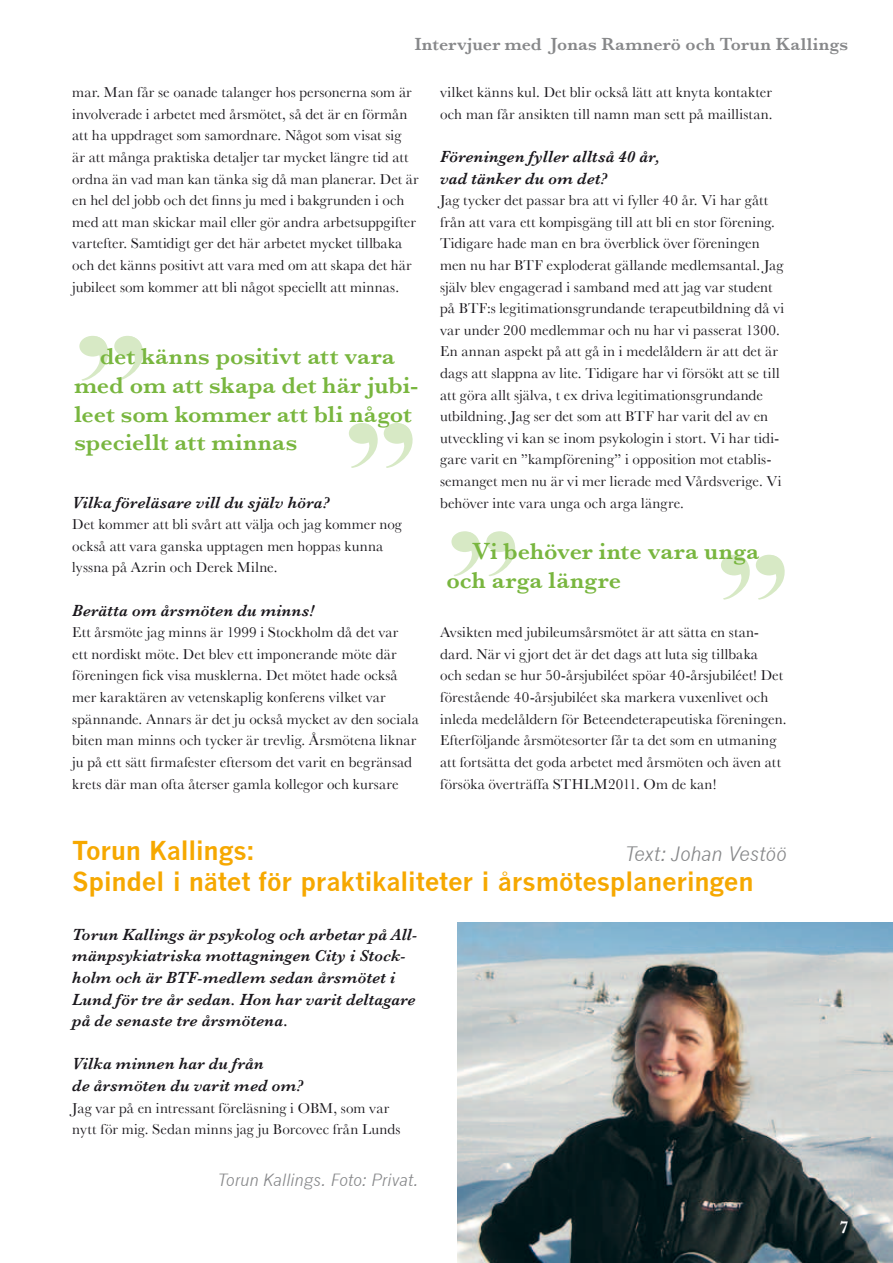
<style>
.page{position:relative;width:893px;height:1263px;background:#fff}
.page>*{position:absolute;margin:0;border:0;box-sizing:border-box;transform-origin:0 0}
.t1{font:700 25.5px/30.6px "News Gothic";letter-spacing:-.015em;color:#f6a800}
.t2{font:600 24px/28.8px "Baskerville";letter-spacing:.005em;color:#79b63f}
.t3{font:italic 19.5px "News Gothic";letter-spacing:-.005em;color:#87888a}
.t4{font:600 18px "Baskerville";letter-spacing:.01em;color:#87888a}
.t5{font:600 18px "Baskerville";color:#fff}
.t6{font:italic 600 16.5px/21.6px "Baskerville";letter-spacing:.015em;color:#1a171c}
.t7{font:italic 16.5px "News Gothic";letter-spacing:-.005em;color:#87888a}
.t8{font:15px/21.6px "Baskerville";letter-spacing:.01em;color:#1a171c}
</style>
<div class="page">
<svg style="left:79px;top:336px;width:27px;height:21px"></svg>
<svg style="left:114px;top:336px;width:27px;height:21px"></svg>
<svg style="left:81px;top:336px;width:28px;height:45px"></svg>
<svg style="left:116px;top:336px;width:27px;height:45px"></svg>
<div style="left:349px;top:423px;width:26px;height:21px;background:#d7e9c5;border-radius:50%"></div>
<div style="left:384px;top:423px;width:26px;height:21px;background:#d7e9c5;border-radius:50%"></div>
<svg style="left:351px;top:423px;width:27px;height:45px"></svg>
<svg style="left:385px;top:423px;width:28px;height:45px"></svg>
<svg style="left:451px;top:531px;width:27px;height:21px"></svg>
<svg style="left:486px;top:531px;width:27px;height:21px"></svg>
<svg style="left:453px;top:531px;width:28px;height:45px"></svg>
<svg style="left:488px;top:531px;width:28px;height:45px"></svg>
<div style="left:721px;top:555px;width:26px;height:21px;background:#d7e9c5;border-radius:50%"></div>
<div style="left:756px;top:555px;width:26px;height:21px;background:#d7e9c6;border-radius:50%"></div>
<svg style="left:723px;top:554px;width:27px;height:46px"></svg>
<svg style="left:757px;top:554px;width:28px;height:46px"></svg>
<img style="left:458px;top:922px;width:435px;height:341px">
<p class="t4" style="left:415px;top:34px;width:435px">Intervjuer med Jonas Ramnerö och Torun Kallings</p>
<p class="t8" style="left:72px;top:81px;width:348px">mar. Man får se oanade talanger hos personerna som är involverade i arbetet med årsmötet, så det är en förmån att ha uppdraget som samordnare. Något som visat sig<br>är att många praktiska detaljer tar mycket längre tid att ordna än vad man kan tänka sig då man planerar. Det är en hel del jobb och det finns ju med i bakgrunden i och med att man skickar mail eller gör andra arbetsuppgifter vartefter. Samtidigt ger det här arbetet mycket tillbaka och det känns positivt att vara med om att skapa det här jubileet som kommer att bli något speciellt att minnas.</p>
<h2 class="t2" style="left:74px;top:342px;width:345px;text-indent:26px">det känns positivt att vara med om att skapa det här jubi&shy;leet som kommer att bli något speciellt att minnas</h2>
<p class="t6" style="left:72px;top:491px;width:259px">Vilka föreläsare vill du själv höra?</p>
<p class="t8" style="left:72px;top:513px;width:331px">Det kommer att bli svårt att välja och jag kommer nog också att vara ganska upptagen men hoppas kunna lyssna på Azrin och Derek Milne.</p>
<p class="t6" style="left:72px;top:599px;width:243px">Berätta om årsmöten du minns!</p>
<p class="t8" style="left:72px;top:621px;width:348px">Ett årsmöte jag minns är 1999 i Stockholm då det var<br>ett nordiskt möte. Det blev ett imponerande möte där föreningen fick visa musklerna. Det mötet hade också mer karaktären av vetenskaplig konferens vilket var spännande. Annars är det ju också mycket av den sociala biten man minns och tycker är trevlig. Årsmötena liknar ju på ett sätt firmafester eftersom det varit en begränsad krets där man ofta återser gamla kollegor och kursare</p>
<p class="t8" style="left:440px;top:81px;width:334px">vilket känns kul. Det blir också lätt att knyta kontakter och man får ansikten till namn man sett på maillistan.</p>
<p class="t6" style="left:440px;top:146px;width:221px">Föreningen fyller alltså 40 år, vad tänker du om det?</p>
<p class="t8" style="left:440px;top:189px;width:346px">Jag tycker det passar bra att vi fyller 40 år. Vi har gått från att vara ett kompisgäng till att bli en stor förening.<br>Tidigare hade man en bra överblick över föreningen men nu har BTF exploderat gällande medlemsantal. Jag själv blev engagerad i samband med att jag var student på BTF:s legitimationsgrundande terapeutbildning då vi var under 200 medlemmar och nu har vi passerat 1300.<br>En annan aspekt på att gå in i medelåldern är att det är dags att slappna av lite. Tidigare har vi försökt att se till att göra allt själva, t ex driva legitimationsgrundande utbildning. Jag ser det som att BTF har varit del av en utveckling vi kan se inom psykologin i stort. Vi har tidi&shy;gare varit en ”kampförening” i opposition mot etablis&shy;semanget men nu är vi mer lierade med Vårdsverige. Vi behöver inte vara unga och arga längre.</p>
<h2 class="t2" style="left:446px;top:537px;width:314px;text-indent:26px">Vi behöver inte vara unga och arga längre</h2>
<p class="t8" style="left:440px;top:621px;width:348px">Avsikten med jubileumsårsmötet är att sätta en stan&shy;dard. När vi gjort det är det dags att luta sig tillbaka<br>och sedan se hur 50-årsjubiléet spöar 40-årsjubiléet! Det förestående 40-årsjubiléet ska markera vuxenlivet och inleda medelåldern för Beteendeterapeutiska föreningen.<br>Efterföljande årsmötesorter får ta det som en utmaning att fortsätta det goda arbetet med årsmöten och även att försöka överträffa STHLM2011. Om de kan!</p>
<h1 class="t1" style="left:72px;top:835px;width:683px">Torun Kallings:<br>Spindel i nätet för praktikaliteter i årsmötesplaneringen</h1>
<h3 class="t3" style="left:625px;top:843px;width:163px">Text: Johan Vestöö</h3>
<p class="t6" style="left:72px;top:923px;width:347px">Torun Kallings är psykolog och arbetar på All&shy;mänpsykiatriska mottagningen City i Stock&shy;holm och är BTF-medlem sedan årsmötet i Lund för tre år sedan. Hon har varit deltagare på de senaste tre årsmötena.</p>
<p class="t6" style="left:72px;top:1053px;width:233px">Vilka minnen har du från<br>de årsmöten du varit med om?</p>
<p class="t8" style="left:72px;top:1097px;width:330px">Jag var på en intressant föreläsning i OBM, som var nytt för mig. Sedan minns jag ju Borcovec från Lunds</p>
<p class="t7" style="left:218px;top:1171px;width:203px">Torun Kallings. Foto: Privat.</p>
<p class="t5" style="left:839px;top:1217px;width:10px">7</p>
</div>
